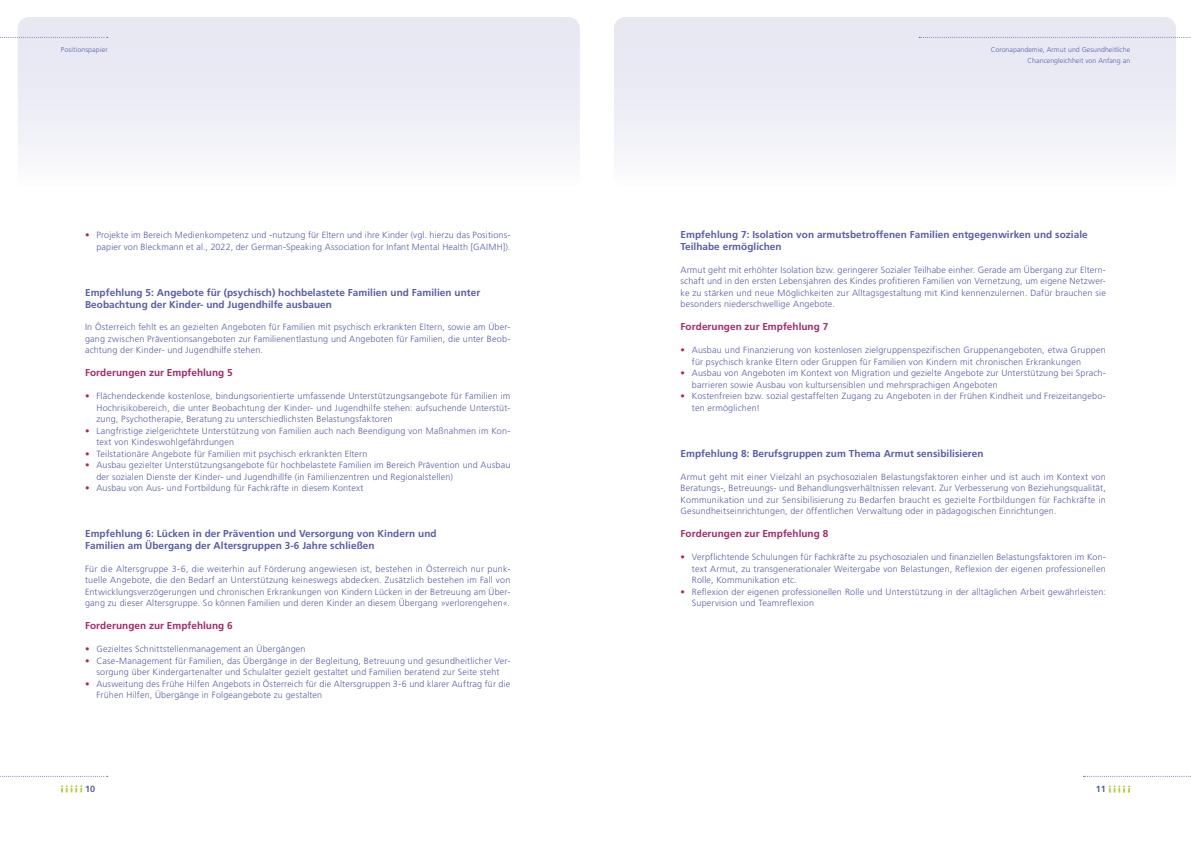
<style>
.page{position:relative;width:1191px;height:842px;background:#fff}
.page>*{position:absolute;margin:0;border:0;box-sizing:border-box;transform-origin:0 0}
.t1{font:700 10px/12px "Frutiger";letter-spacing:.005em;color:#585da9}
.t2{font:700 10px "Frutiger";letter-spacing:.005em;color:#a52869}
.t3{font:300 9px/11.5px "Frutiger";letter-spacing:.02em;color:#585da9}
.t4{font:700 9px "Frutiger";color:#585da9}
.t5{font:300 7px/11.5px "Frutiger";letter-spacing:.005em;color:#585da9;text-align:right}
.s1{color:#a52869}
</style>
<div class="page">
<div style="left:18px;top:17px;width:562px;height:172px;background:linear-gradient(to bottom,#e4e4f1,#fafafc);border-radius:11px"></div>
<div style="left:614px;top:17px;width:562px;height:172px;background:linear-gradient(to bottom,#e4e4f1,#fafafc);border-radius:11px"></div>
<svg style="left:0;top:776px;width:108px;height:1px"></svg>
<svg style="left:1083px;top:776px;width:108px;height:1px"></svg>
<svg style="left:1108px;top:785px;width:22px;height:8px"></svg>
<svg style="left:61px;top:785px;width:21px;height:7px"></svg>
<svg style="left:919px;top:37px;width:272px;height:1px"></svg>
<svg style="left:0;top:37px;width:108px;height:1px"></svg>
<p class="t5" style="left:61px;top:44px;width:48px">Positionspapier</p>
<p class="t3" style="left:85px;top:230px;width:427px;text-align:right"><span class="s1">•</span> Projekte im Bereich Medienkompetenz und -nutzung für Eltern und ihre Kinder (vgl. hierzu das Positions&shy;papier von Bleckmann et al., 2022, der German-Speaking Association for Infant Mental Health [GAIMH]).</p>
<p class="t1" style="left:85px;top:286px;width:397px">Empfehlung 5: Angebote für (psychisch) hochbelastete Familien und Familien unter<br>Beobachtung der Kinder- und Jugendhilfe ausbauen</p>
<p class="t3" style="left:85px;top:322px;width:427px;text-align:justify">In Österreich fehlt es an gezielten Angeboten für Familien mit psychisch erkrankten Eltern, sowie am Über&shy;gang zwischen Präventionsangeboten zur Familienentlastung und Angeboten für Familien, die unter Beob&shy;achtung der Kinder- und Jugendhilfe stehen.</p>
<p class="t2" style="left:85px;top:367px;width:149px">Forderungen zur Empfehlung 5</p>
<p class="t3" style="left:96px;top:391px;width:415px;text-align:justify;text-indent:-11px"><span class="s1">•</span> Flächendeckende kostenlose, bindungsorientierte umfassende Unterstützungsangebote für Familien im Hochrisikobereich, die unter Beobachtung der Kinder- und Jugendhilfe stehen: aufsuchende Unterstüt&shy;zung, Psychotherapie, Beratung zu unterschiedlichsten Belastungsfaktoren</p>
<p class="t3" style="left:96px;top:425px;width:415px;text-indent:-11px"><span class="s1">•</span> Langfristige zielgerichtete Unterstützung von Familien auch nach Beendigung von Maßnahmen im Kon&shy;text von Kindeswohlgefährdungen</p>
<p class="t3" style="left:85px;top:448px;width:284px"><span class="s1">•</span> Teilstationäre Angebote für Familien mit psychisch erkrankten Eltern</p>
<p class="t3" style="left:96px;top:460px;width:415px;text-indent:-11px"><span class="s1">•</span> Ausbau gezielter Unterstützungsangebote für hochbelastete Familien im Bereich Prävention und Ausbau der sozialen Dienste der Kinder- und Jugendhillfe (in Familienzentren und Regionalstellen)</p>
<p class="t3" style="left:85px;top:483px;width:280px"><span class="s1">•</span> Ausbau von Aus- und Fortbildung für Fachkräfte in diesem Kontext</p>
<p class="t1" style="left:85px;top:528px;width:353px">Empfehlung 6: Lücken in der Prävention und Versorgung von Kindern und<br>Familien am Übergang der Altersgruppen 3-6 Jahre schließen</p>
<p class="t3" style="left:85px;top:563px;width:427px;text-align:justify">Für die Altersgruppe 3-6, die weiterhin auf Förderung angewiesen ist, bestehen in Österreich nur punk&shy;tuelle Angebote, die den Bedarf an Unterstützung keineswegs abdecken. Zusätzlich bestehen im Fall von Entwicklungsverzögerungen und chronischen Erkrankungen von Kindern Lücken in der Betreuung am Über&shy;gang zu dieser Altersgruppe. So können Familien und deren Kinder an diesem Übergang »verlorengehen«.</p>
<p class="t2" style="left:85px;top:620px;width:149px">Forderungen zur Empfehlung 6</p>
<p class="t3" style="left:85px;top:644px;width:222px"><span class="s1">•</span> Gezieltes Schnittstellenmanagement an Übergängen</p>
<p class="t3" style="left:85px;top:655px;width:427px;text-align:center"><span class="s1">•</span> Case-Management für Familien, das Übergänge in der Begleitung, Betreuung und gesundheitlicher Ver&shy;sorgung über Kindergartenalter und Schulalter gezielt gestaltet und Familien beratend zur Seite steht</p>
<p class="t3" style="left:96px;top:678px;width:415px;text-indent:-11px"><span class="s1">•</span> Ausweitung des Frühe Hilfen Angebots in Österreich für die Altersgruppen 3-6 und klarer Auftrag für die<br>Frühen Hilfen, Übergänge in Folgeangebote zu gestalten</p>
<p class="t5" style="left:990px;top:44px;width:141px">Coronapandemie, Armut und Gesundheitliche<br>Chancengleichheit von Anfang an</p>
<p class="t1" style="left:680px;top:229px;width:409px">Empfehlung 7: Isolation von armutsbetroffenen Familien entgegenwirken und soziale<br>Teilhabe ermöglichen</p>
<p class="t3" style="left:680px;top:264px;width:427px;text-align:justify">Armut geht mit erhöhter Isolation bzw. geringerer Sozialer Teilhabe einher. Gerade am Übergang zur Eltern&shy;schaft und in den ersten Lebensjahren des Kindes profitieren Familien von Vernetzung, um eigene Netzwer&shy;ke zu stärken und neue Möglichkeiten zur Alltagsgestaltung mit Kind kennenzulernen. Dafür brauchen sie besonders niederschwellige Angebote.</p>
<p class="t2" style="left:680px;top:321px;width:149px">Forderungen zur Empfehlung 7</p>
<p class="t3" style="left:692px;top:345px;width:415px;text-indent:-11px"><span class="s1">•</span> Ausbau und Finanzierung von kostenlosen zielgruppenspezifischen Gruppenangeboten, etwa Gruppen für psychisch kranke Eltern oder Gruppen für Familien von Kindern mit chronischen Erkrankungen</p>
<p class="t3" style="left:692px;top:368px;width:415px;text-indent:-11px"><span class="s1">•</span> Ausbau von Angeboten im Kontext von Migration und gezielte Angebote zur Unterstützung bei Sprach&shy;barrieren sowie Ausbau von kultursensiblen und mehrsprachigen Angeboten</p>
<p class="t3" style="left:692px;top:391px;width:415px;text-indent:-11px"><span class="s1">•</span> Kostenfreien bzw. sozial gestaffelten Zugang zu Angeboten in der Frühen Kindheit und Freizeitangebo&shy;ten ermöglichen!</p>
<p class="t1" style="left:680px;top:447px;width:304px">Empfehlung 8: Berufsgruppen zum Thema Armut sensibilisieren</p>
<p class="t3" style="left:680px;top:471px;width:427px;text-align:justify">Armut geht mit einer Vielzahl an psychosozialen Belastungsfaktoren einher und ist auch im Kontext von Beratungs-, Betreuungs- und Behandlungsverhältnissen relevant. Zur Verbesserung von Beziehungsqualität, Kommunikation und zur Sensibilisierung zu Bedarfen braucht es gezielte Fortbildungen für Fachkräfte in Gesundheitseinrichtungen, der öffentlichen Verwaltung oder in pädagogischen Einrichtungen.</p>
<p class="t2" style="left:680px;top:528px;width:149px">Forderungen zur Empfehlung 8</p>
<p class="t3" style="left:692px;top:552px;width:415px;text-align:justify;text-indent:-11px"><span class="s1">•</span> Verpflichtende Schulungen für Fachkräfte zu psychosozialen und finanziellen Belastungsfaktoren im Kon&shy;text Armut, zu transgenerationaler Weitergabe von Belastungen, Reflexion der eigenen professionellen Rolle, Kommunikation etc.</p>
<p class="t3" style="left:692px;top:586px;width:415px;text-indent:-11px"><span class="s1">•</span> Reflexion der eigenen professionellen Rolle und Unterstützung in der alltäglichen Arbeit gewährleisten:<br>Supervision und Teamreflexion</p>
<p class="t4" style="left:85px;top:784px;width:12px">10</p>
<p class="t4" style="left:1095px;top:784px;width:12px">11</p>
</div>
